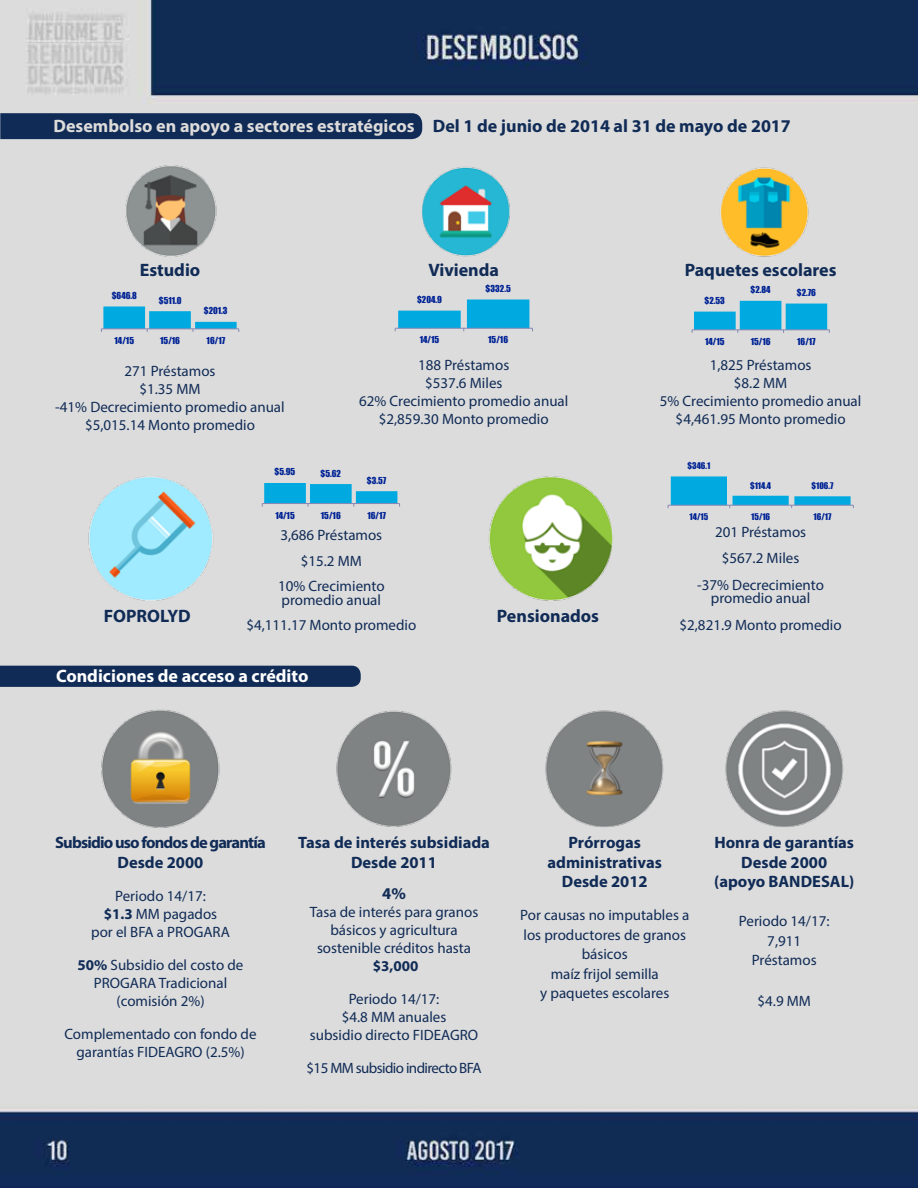
<style>
.page{position:relative;width:918px;height:1188px;background:#fff}
.page>*{position:absolute;margin:0;border:0;box-sizing:border-box;transform-origin:0 0}
.t1{font:700 18px "Myriad Pro";color:#dddcda}
.t2{font:700 18px "Myriad Pro";color:#102b56}
.t3{font:700 18px "Myriad Pro";color:#fff}
.t4{font:700 16.5px/19.5px "Myriad Pro";color:#102b56;text-align:center}
.t5{font:700 16.5px/19.5px "Myriad Pro";letter-spacing:-.05em;color:#102b56;text-align:center}
.t6{font:15px/18px "Myriad Pro";color:#102b56;text-align:center}
.t7{font:15px "Myriad Pro";letter-spacing:-.04em;color:#102b56}
.t8{font:700 15px "Myriad Pro";color:#102b56}
.t9{font:8.85px "Impact";color:#002395}
.t10{font:8.4px "Impact";color:#002395}
.s1{color:#102b56}
.s2{font-weight:700}
</style>
<div class="page">
<img style="left:0;top:0;width:918px;height:1188px">
<div style="left:0;top:666px;width:361px;height:21px;background:#102b56"></div>
<img style="left:96px;top:708px;width:129px;height:120px">
<img style="left:333px;top:708px;width:122px;height:120px">
<img style="left:544px;top:708px;width:121px;height:120px">
<img style="left:724px;top:708px;width:121px;height:120px">
<div style="left:0;top:113px;width:422px;height:26px;background:#102b56"></div>
<img style="left:104px;top:161px;width:132px;height:101px">
<img style="left:396px;top:161px;width:132px;height:101px">
<img style="left:695px;top:161px;width:132px;height:101px">
<svg style="left:101px;top:307px;width:138px;height:25px;background:#61bcdc"></svg>
<svg style="left:395px;top:300px;width:138px;height:31px;background:#48b7dd"></svg>
<svg style="left:692px;top:301px;width:138px;height:32px;background:#44b6dd"></svg>
<img style="left:57px;top:468px;width:181px;height:138px">
<img style="left:458px;top:468px;width:180px;height:138px">
<svg style="left:262px;top:483px;width:138px;height:24px;background:#4bb7dc"></svg>
<svg style="left:668px;top:476px;width:186px;height:32px;background:#79c3dc"></svg>
<p class="t1" style="left:54px;top:114px;width:739px">Desembolso en apoyo a sectores estratégicos <span class="s1">Del 1 de junio de 2014 al 31 de mayo de 2017</span></p>
<p class="t2" style="left:140px;top:258px;width:62px">Estudio</p>
<p class="t2" style="left:428px;top:258px;width:72px">Vivienda</p>
<p class="t2" style="left:685px;top:258px;width:153px">Paquetes escolares</p>
<p class="t9" style="left:112px;top:289px;width:27px">$646.8</p>
<p class="t9" style="left:159px;top:293px;width:24px">$511.0</p>
<p class="t9" style="left:417px;top:293px;width:26px">$204.9</p>
<p class="t9" style="left:486px;top:282px;width:27px">$332.5</p>
<p class="t9" style="left:705px;top:294px;width:22px">$2.53</p>
<p class="t9" style="left:751px;top:283px;width:22px">$2.84</p>
<p class="t9" style="left:797px;top:286px;width:21px">$2.76</p>
<p class="t9" style="left:204px;top:304px;width:25px">$201.3</p>
<p class="t9" style="left:115px;top:334px;width:21px">14/15</p>
<p class="t9" style="left:160px;top:334px;width:21px">15/16</p>
<p class="t9" style="left:207px;top:334px;width:20px">16/17</p>
<p class="t9" style="left:420px;top:333px;width:21px">14/15</p>
<p class="t9" style="left:488px;top:333px;width:21px">15/16</p>
<p class="t9" style="left:705px;top:335px;width:21px">14/15</p>
<p class="t9" style="left:751px;top:335px;width:21px">15/16</p>
<p class="t9" style="left:797px;top:335px;width:20px">16/17</p>
<p class="t6" style="left:55px;top:362px;width:231px">271 Préstamos<br>$1.35 MM<br>-41% Decrecimiento promedio anual $5,015.14 Monto promedio</p>
<p class="t6" style="left:359px;top:355px;width:211px">188 Préstamos<br>$537.6 Miles<br>62% Crecimiento promedio anual $2,859.30 Monto promedio</p>
<p class="t6" style="left:660px;top:355px;width:203px">1,825 Préstamos<br>$8.2 MM<br>5% Crecimiento promedio anual $4,461.95 Monto promedio</p>
<p class="t9" style="left:275px;top:465px;width:22px">$5.95</p>
<p class="t9" style="left:321px;top:466px;width:22px">$5.62</p>
<p class="t9" style="left:367px;top:473px;width:21px">$3.57</p>
<p class="t9" style="left:275px;top:508px;width:21px">14/15</p>
<p class="t9" style="left:321px;top:508px;width:21px">15/16</p>
<p class="t9" style="left:367px;top:508px;width:20px">16/17</p>
<p class="t6" style="left:278px;top:522px;width:108px;line-height:25.5px">3,686 Préstamos $15.2 MM<br>10% Crecimiento</p>
<p class="t6" style="left:246px;top:587px;width:171px;line-height:25.5px">promedio anual<br>$4,111.17 Monto promedio</p>
<p class="t2" style="left:104px;top:604px;width:88px">FOPROLYD</p>
<p class="t2" style="left:497px;top:604px;width:104px">Pensionados</p>
<p class="t3" style="left:56px;top:664px;width:254px">Condiciones de acceso a crédito</p>
<p class="t10" style="left:688px;top:460px;width:24px">$346.1</p>
<p class="t10" style="left:750px;top:479px;width:23px">$114.4</p>
<p class="t10" style="left:812px;top:479px;width:23px">$106.7</p>
<p class="t10" style="left:690px;top:510px;width:20px">14/15</p>
<p class="t10" style="left:751px;top:510px;width:21px">15/16</p>
<p class="t10" style="left:814px;top:510px;width:19px">16/17</p>
<p class="t6" style="left:715px;top:519px;width:93px;line-height:25.5px">201 Préstamos $567.2 Miles</p>
<p class="t6" style="left:697px;top:578px;width:128px;line-height:13.5px">-37% Decrecimiento promedio anual</p>
<p class="t6" style="left:679px;top:616px;width:164px">$2,821.9 Monto promedio</p>
<p class="t5" style="left:55px;top:832px;width:212px">Subsidio uso fondos de garantía<br>Desde 2000</p>
<p class="t6" style="left:91px;top:886px;width:140px">Periodo 14/17:<br><span class="s2">$1.3</span> MM pagados por el BFA a PROGARA</p>
<p class="t6" style="left:78px;top:955px;width:167px"><span class="s2">50%</span> Subsidio del costo de<br>PROGARA Tradicional (comisión 2%)</p>
<p class="t6" style="left:64px;top:1024px;width:194px">Complementado con fondo de garantías FIDEAGRO (2.5%)</p>
<p class="t4" style="left:298px;top:832px;width:193px">Tasa de interés subsidiada<br>Desde 2011</p>
<p class="t4" style="left:382px;top:883px;width:25px">4%</p>
<p class="t6" style="left:310px;top:903px;width:170px">Tasa de interés para granos básicos y agricultura sostenible créditos hasta</p>
<p class="t8" style="left:373px;top:956px;width:47px">$3,000</p>
<p class="t6" style="left:310px;top:990px;width:170px">Periodo 14/17:<br>$4.8 MM anuales<br>subsidio directo FIDEAGRO</p>
<p class="t7" style="left:307px;top:1059px;width:177px">$15 MM subsidio indirecto BFA</p>
<p class="t4" style="left:548px;top:832px;width:116px">Prórrogas administrativas<br>Desde 2012</p>
<p class="t6" style="left:520px;top:905px;width:171px;line-height:19.5px">Por causas no imputables a los productores de granos básicos<br>maíz frijol semilla<br>y paquetes escolares</p>
<p class="t4" style="left:714px;top:832px;width:142px">Honra de garantías<br>Desde 2000 (apoyo BANDESAL)</p>
<p class="t6" style="left:739px;top:911px;width:92px;line-height:19.5px">Periodo 14/17:<br>7,911<br>Préstamos</p>
<p class="t6" style="left:758px;top:991px;width:55px">$4.9 MM</p>
</div>
